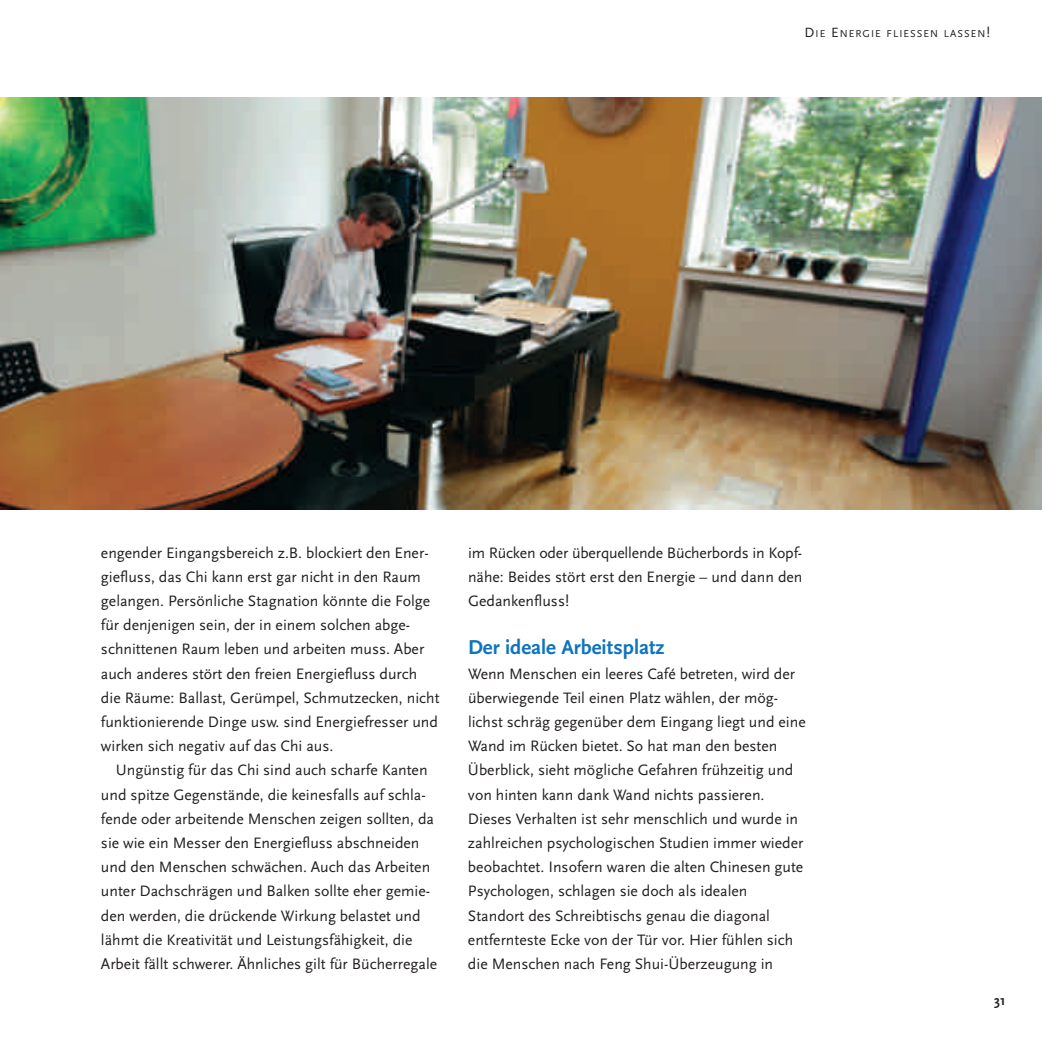
<style>
.page{position:relative;width:1042px;height:1042px;background:#fff}
.page>*{position:absolute;margin:0;border:0;box-sizing:border-box;transform-origin:0 0}
.t1{font:700 21px "Scala Sans Pro";color:#1074bc}
.t2{font:15.75px/24.2px "Scala Sans Pro";color:#231f20}
.t3{font:700 14px "Scala Sans Pro";color:#231f20}
.t4{font:10.5px "Scala Sans Pro";letter-spacing:.1em;color:#231f20}
.s1{font-size:14px}
</style>
<div class="page">
<img style="left:0;top:97px;width:1042px;height:413px">
<p class="t4" style="left:804px;top:28px;width:187px"><span class="s1">D</span>IE <span class="s1">E</span>NERGIE FLIESSEN LASSEN<span class="s1">!</span></p>
<p class="t2" style="left:101px;top:541px;width:340px">engender Eingangsbereich z.B. blockiert den Ener&shy;giefluss, das Chi kann erst gar nicht in den Raum gelangen. Persönliche Stagnation könnte die Folge für denjenigen sein, der in einem solchen abge&shy;schnittenen Raum leben und arbeiten muss. Aber auch anderes stört den freien Energiefluss durch die Räume: Ballast, Gerümpel, Schmutzecken, nicht funktionierende Dinge usw. sind Energiefresser und wirken sich negativ auf das Chi aus.</p>
<p class="t2" style="left:101px;top:758px;width:338px;text-indent:15px">Ungünstig für das Chi sind auch scharfe Kanten und spitze Gegenstände, die keinesfalls auf schla&shy;fende oder arbeitende Menschen zeigen sollten, da sie wie ein Messer den Energiefluss abschneiden und den Menschen schwächen. Auch das Arbeiten unter Dachschrägen und Balken sollte eher gemie&shy;den werden, die drückende Wirkung belastet und lähmt die Kreativität und Leistungsfähigkeit, die Arbeit fällt schwerer. Ähnliches gilt für Bücherregale</p>
<p class="t2" style="left:468px;top:541px;width:336px;text-align:justify">im Rücken oder überquellende Bücherbords in Kopf&shy;nähe: Beides stört erst den Energie – und dann den Gedankenfluss!</p>
<h1 class="t1" style="left:468px;top:637px;width:198px">Der ideale Arbeitsplatz</h1>
<p class="t2" style="left:468px;top:662px;width:339px">Wenn Menschen ein leeres Café betreten, wird der überwiegende Teil einen Platz wählen, der mög&shy;lichst schräg gegenüber dem Eingang liegt und eine Wand im Rücken bietet. So hat man den besten überblick, sieht mögliche Gefahren frühzeitig und von hinten kann dank Wand nichts passieren.<br>Dieses Verhalten ist sehr menschlich und wurde in zahlreichen psychologischen Studien immer wieder beobachtet. Insofern waren die alten Chinesen gute Psychologen, schlagen sie doch als idealen Standort des Schreibtischs genau die diagonal entfernteste Ecke von der Tür vor. Hier fühlen sich die Menschen nach Feng Shui-überzeugung in</p>
<p class="t3" style="left:994px;top:994px;width:13px">31</p>
</div>
